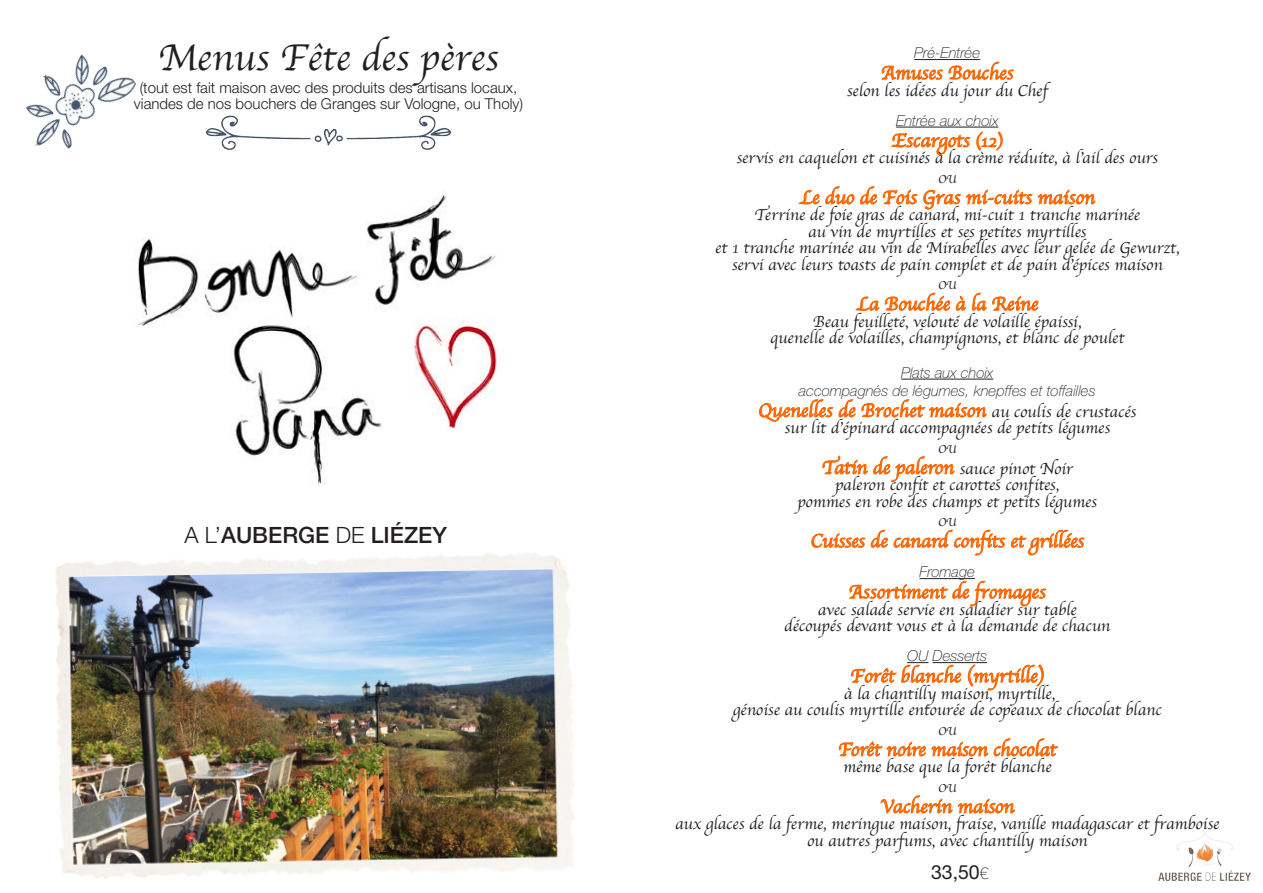
<style>
.page{position:relative;width:1263px;height:893px;background:#fff}
.page>*{position:absolute;margin:0;border:0;box-sizing:border-box;transform-origin:0 0}
.t1{font:39px "Apple Chancery";color:#231f20}
.t2{font:500 22.5px "Helvetica Neue";color:#231f20}
.pst{font:19.5px "Apple Chancery";color:#ff6500}
.t3{font:19.5px "Helvetica Neue LT Std";color:#231f20}
.pst-2{font:16.5px "Apple Chancery";color:#231f20}
.t4{font:300 15px "Helvetica Neue LT Std";color:#231f20}
.t5{font:italic 100 15px "Helvetica Neue LT Std";color:#231f20}
.t6{font:12px "Apple Chancery";color:#231f20}
.s1{font-weight:300}
.s2{font-size:16.5px}
.s3{font-size:16.5px;color:#231f20}
.s4{font-weight:100;font-size:16.5px}
</style>
<div class="page">
<img style="left:1159px;top:831px;width:91px;height:49px">
<img style="left:206px;top:115px;width:245px;height:35px">
<img style="left:26px;top:54px;width:110px;height:95px">
<hr style="left:901px;top:379px;width:92px;height:1px;background:#231f20">
<svg style="left:881px;top:59px;width:134px;height:21px"></svg>
<svg style="left:890px;top:126px;width:113px;height:29px"></svg>
<svg style="left:798px;top:186px;width:298px;height:24px"></svg>
<svg style="left:855px;top:292px;width:111px;height:19px"></svg>
<svg style="left:972px;top:292px;width:67px;height:19px"></svg>
<svg style="left:759px;top:399px;width:228px;height:23px"></svg>
<svg style="left:822px;top:455px;width:133px;height:28px"></svg>
<svg style="left:811px;top:529px;width:274px;height:27px"></svg>
<svg style="left:849px;top:578px;width:198px;height:29px"></svg>
<svg style="left:851px;top:662px;width:193px;height:29px"></svg>
<svg style="left:838px;top:738px;width:221px;height:19px"></svg>
<svg style="left:880px;top:795px;width:135px;height:19px"></svg>
<img style="left:138px;top:189px;width:360px;height:298px">
<img style="left:56px;top:553px;width:519px;height:326px">
<p class="t1" style="left:158px;top:27px;width:342px">Menus Fête des pères</p>
<p class="t4" style="left:140px;top:78px;width:379px">(tout est fait maison avec des produits des artisans locaux,</p>
<p class="t4" style="left:134px;top:95px;width:391px">viandes de nos bouchers de Granges sur Vologne, ou Tholy)</p>
<p class="t2" style="left:184px;top:517px;width:264px"><span class="s1">A L’</span>AUBERGE <span class="s1">DE</span> LIÉZEY</p>
<p class="t5" style="left:914px;top:44px;width:67px">Pré-Entrée</p>
<p class="pst" style="left:881px;top:57px;width:134px">Amuses Bouches</p>
<p class="pst-2" style="left:847px;top:77px;width:202px">selon les idées du jour du Chef</p>
<p class="t5" style="left:896px;top:112px;width:104px">Entrée aux choix</p>
<p class="pst" style="left:892px;top:125px;width:113px">Escargots <span class="s2">(12)</span></p>
<p class="pst-2" style="left:736px;top:145px;width:423px">servis en caquelon et cuisinés à la crème réduite, à l’ail des ours</p>
<p class="t6" style="left:938px;top:169px;width:20px">OU</p>
<p class="pst" style="left:800px;top:182px;width:297px">Le duo de Fois Gras mi-cuits maison</p>
<p class="pst-2" style="left:754px;top:202px;width:387px">Terrine de foie gras de canard, mi-cuit 1 tranche marinée</p>
<p class="pst-2" style="left:808px;top:218px;width:280px">au vin de myrtilles et ses petites myrtilles</p>
<p class="pst-2" style="left:715px;top:235px;width:466px">et 1 tranche marinée au vin de Mirabelles avec leur gelée de Gewurzt,</p>
<p class="pst-2" style="left:732px;top:251px;width:432px">servi avec leurs toasts de pain complet et de pain d’épices maison</p>
<p class="t6" style="left:938px;top:276px;width:20px">OU</p>
<p class="pst" style="left:856px;top:288px;width:183px">La Bouchée à la Reine</p>
<p class="pst-2" style="left:813px;top:308px;width:270px">Beau feuilleté, velouté de volaille épaissi,</p>
<p class="pst-2" style="left:770px;top:325px;width:355px">quenelle de volailles, champignons, et blanc de poulet</p>
<p class="t5" style="left:901px;top:364px;width:94px">Plats aux choix</p>
<p class="t5" style="left:799px;top:382px;width:298px">accompagnés de légumes, knepffes et toffailles</p>
<p class="pst" style="left:758px;top:395px;width:380px">Quenelles de Brochet maison <span class="s3">au coulis de crustacés</span></p>
<p class="pst-2" style="left:784px;top:415px;width:327px">sur lit d’épinard accompagnées de petits légumes</p>
<p class="t6" style="left:938px;top:439px;width:20px">OU</p>
<p class="pst" style="left:822px;top:452px;width:252px">Tatin de paleron <span class="s3">sauce pinot Noir</span></p>
<p class="pst-2" style="left:835px;top:472px;width:226px">paleron confit et carottes confites,</p>
<p class="pst-2" style="left:797px;top:488px;width:301px">pommes en robe des champs et petits légumes</p>
<p class="t6" style="left:938px;top:513px;width:20px">OU</p>
<p class="pst" style="left:810px;top:525px;width:275px">Cuisses de canard confits et grillées</p>
<p class="t5" style="left:919px;top:563px;width:57px">Fromage</p>
<p class="pst" style="left:849px;top:576px;width:198px">Assortiment de fromages</p>
<p class="pst-2" style="left:818px;top:596px;width:260px">avec salade servie en saladier sur table</p>
<p class="pst-2" style="left:784px;top:613px;width:327px">découpés devant vous et à la demande de chacun</p>
<p class="t5" style="left:907px;top:647px;width:82px">OU Desserts</p>
<p class="pst" style="left:850px;top:660px;width:195px">Forêt blanche (myrtille)</p>
<p class="pst-2" style="left:844px;top:680px;width:213px">à la chantilly maison, myrtille,</p>
<p class="pst-2" style="left:733px;top:697px;width:430px">génoise au coulis myrtille entourée de copeaux de chocolat blanc</p>
<p class="t6" style="left:938px;top:721px;width:20px">OU</p>
<p class="pst" style="left:838px;top:734px;width:220px">Forêt noire maison chocolat</p>
<p class="pst-2" style="left:843px;top:754px;width:210px">même base que la forêt blanche</p>
<p class="t6" style="left:938px;top:778px;width:20px">OU</p>
<p class="pst" style="left:880px;top:791px;width:135px">Vacherin maison</p>
<p class="pst-2" style="left:675px;top:811px;width:546px">aux glaces de la ferme, meringue maison, fraise, vanille madagascar et framboise</p>
<p class="pst-2" style="left:807px;top:827px;width:282px">ou autres parfums, avec chantilly maison</p>
<p class="t3" style="left:931px;top:861px;width:59px">33,50<span class="s4">€</span></p>
</div>
